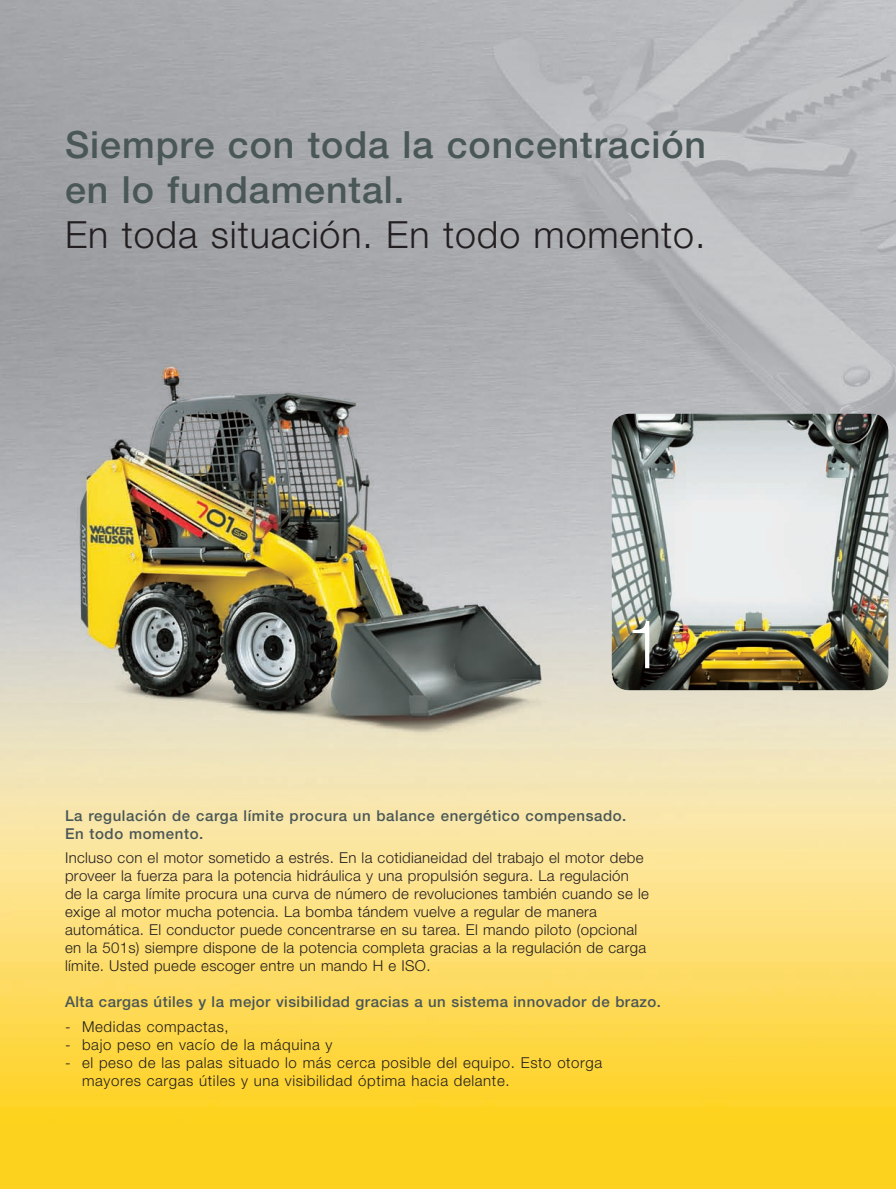
<style>
.page{position:relative;width:896px;height:1189px;background:#fff}
.page>*{position:absolute;margin:0;border:0;box-sizing:border-box;transform-origin:0 0}
.t1{font:300 67.5px "Helvetica Neue";color:#fff}
.t2{font:500 37.5px/45px "Helvetica Neue";letter-spacing:.025em;color:#4a5757}
.t3{font:300 37.5px "Helvetica Neue";letter-spacing:.025em;color:#231f20}
.t4{font:300 15px/18px "Helvetica Neue";letter-spacing:.02em;color:#231f20}
.t5{font:300 15px/18px "Helvetica Neue";letter-spacing:.04em;color:#231f20}
.t6{font:500 15px/18px "Helvetica Neue";letter-spacing:.04em;color:#4a5757}
</style>
<div class="page">
<img style="left:0;top:0;width:895px;height:1189px">
<img style="left:611px;top:414px;width:277px;height:276px">
<h2 class="t2" style="left:65px;top:122px;width:642px">Siempre con toda la concentración en lo fundamental.</h2>
<h2 class="t3" style="left:65px;top:212px;width:642px">En toda situación. En todo momento.</h2>
<h1 class="t1" style="left:626px;top:603px;width:39px">1</h1>
<p class="t6" style="left:65px;top:806px;width:563px">La regulación de carga límite procura un balance energético compensado.<br>En todo momento.</p>
<p class="t4" style="left:65px;top:849px;width:585px">Incluso con el motor sometido a estrés. En la cotidianeidad del trabajo el motor debe proveer la fuerza para la potencia hidráulica y una propulsión segura. La regulación de la carga límite procura una curva de número de revoluciones también cuando se le exige al motor mucha potencia. La bomba tándem vuelve a regular de manera automática. El conductor puede concentrarse en su tarea. El mando piloto (opcional en la 501s) siempre dispone de la potencia completa gracias a la regulación de carga límite. Usted puede escoger entre un mando H e ISO.</p>
<p class="t6" style="left:65px;top:993px;width:597px">Alta cargas útiles y la mejor visibilidad gracias a un sistema innovador de brazo.</p>
<p class="t5" style="left:65px;top:1017px;width:165px">- Medidas compactas,</p>
<p class="t5" style="left:65px;top:1035px;width:269px">- bajo peso en vacío de la máquina y</p>
<p class="t5" style="left:82px;top:1053px;width:521px;text-indent:-17px">- el peso de las palas situado lo más cerca posible del equipo. Esto otorga mayores cargas útiles y una visibilidad óptima hacia delante.</p>
</div>
